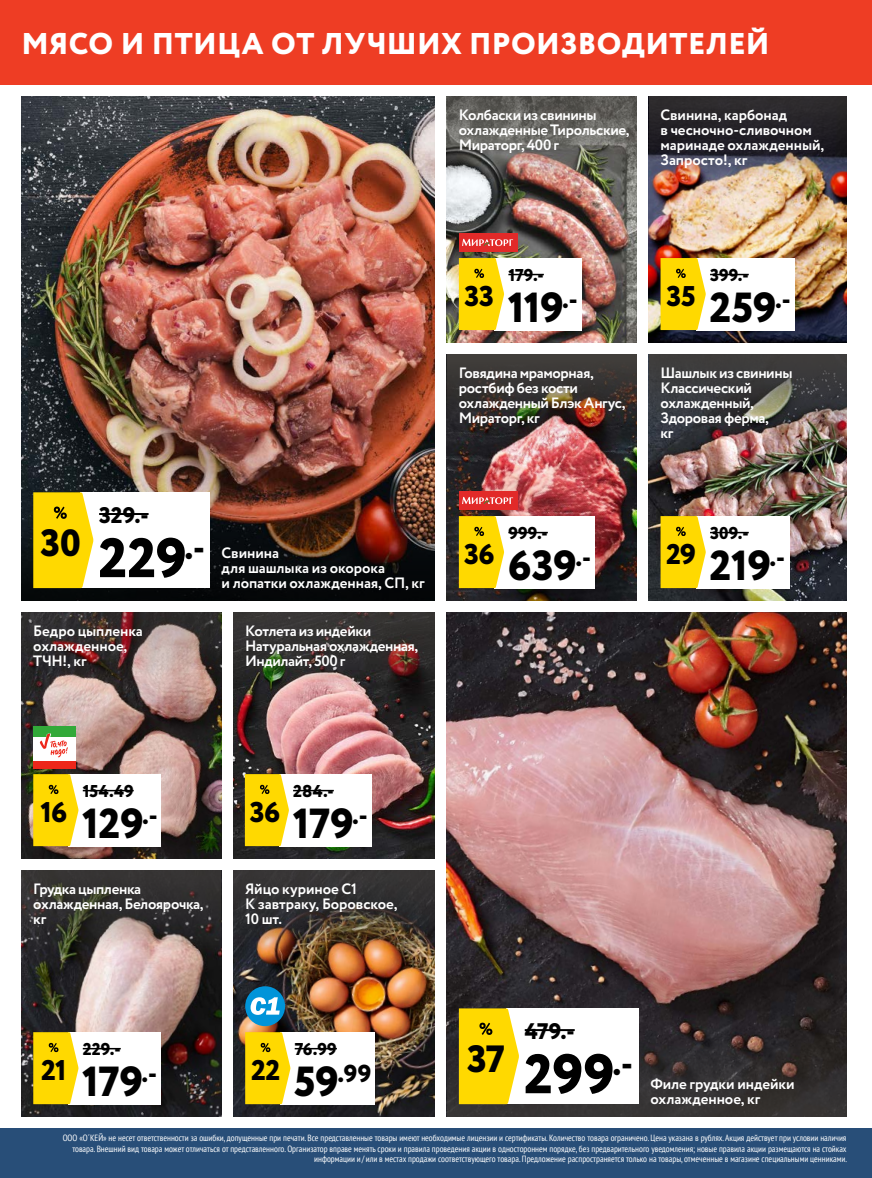
<style>
.page{position:relative;width:872px;height:1178px;background:#fff}
.page>*{position:absolute;margin:0;border:0;box-sizing:border-box;transform-origin:0 0}
.t1{font:800 55.5px "Circe";letter-spacing:-.005em;color:#000}
.t2{font:800 42px "Circe";letter-spacing:-.005em;color:#000}
.t3{font:800 37.95px "Circe";color:#000}
.t4{font:800 30px "Circe";letter-spacing:.015em;color:#fff}
.t5{font:800 28.5px "Circe";letter-spacing:-.02em;color:#000}
.t6{font:800 24.45px "Circe";color:#000}
.t7{font:800 22.5px "Circe";color:#000}
.t8{font:800 17.1px "Circe";letter-spacing:.01em;color:#000}
.t9{font:700 15px/15px "Circe";letter-spacing:-.02em;color:#fff}
.t10{font:700 15px "Circe";color:#fff}
.t11{font:condensed 9px/10.5px "PT Sans";color:#fff;text-align:right}
.s1{font-size:42px}
</style>
<div class="page">
<img style="left:21px;top:690px;width:200px;height:168px">
<img style="left:648px;top:450px;width:198px;height:150px">
<img style="left:447px;top:436px;width:189px;height:164px">
<img style="left:233px;top:966px;width:202px;height:150px">
<img style="left:21px;top:966px;width:200px;height:150px">
<img style="left:447px;top:192px;width:189px;height:150px">
<img style="left:233px;top:694px;width:202px;height:164px">
<img style="left:21px;top:96px;width:414px;height:408px">
<img style="left:648px;top:192px;width:198px;height:150px">
<img style="left:447px;top:612px;width:399px;height:408px">
<svg style="left:447px;top:1020px;width:399px;height:96px;background:#322e2e"></svg>
<img style="left:21px;top:504px;width:414px;height:96px">
<img style="left:21px;top:612px;width:200px;height:78px">
<img style="left:447px;top:354px;width:189px;height:82px">
<img style="left:233px;top:870px;width:202px;height:96px">
<img style="left:233px;top:612px;width:202px;height:82px">
<img style="left:648px;top:96px;width:198px;height:96px">
<img style="left:648px;top:354px;width:198px;height:96px">
<img style="left:447px;top:96px;width:189px;height:96px">
<svg style="left:21px;top:870px;width:200px;height:96px;background:#514a47"></svg>
<div style="left:245px;top:986px;width:40px;height:40px;background:#0094d9;border-radius:50%"></div>
<svg style="left:250px;top:997px;width:30px;height:18px"></svg>
<div style="left:33px;top:726px;width:42px;height:42px;background:#fff"></div>
<div style="left:33px;top:726px;width:42px;height:11px;background:#32a939"></div>
<div style="left:33px;top:761px;width:42px;height:7px;background:#ed271a"></div>
<svg style="left:39px;top:733px;width:29px;height:24px"></svg>
<div style="left:494px;top:516px;width:100px;height:72px;background:#fff"></div>
<hr style="left:508px;top:532px;width:40px;height:1px;background:#000">
<svg style="left:459px;top:516px;width:45px;height:72px;background:#fbd917"></svg>
<div style="left:696px;top:258px;width:98px;height:72px;background:#fff"></div>
<hr style="left:710px;top:274px;width:38px;height:1px;background:#000">
<svg style="left:660px;top:258px;width:46px;height:72px;background:#f9d719"></svg>
<div style="left:696px;top:516px;width:93px;height:72px;background:#fff"></div>
<hr style="left:710px;top:532px;width:38px;height:1px;background:#000">
<svg style="left:660px;top:516px;width:46px;height:72px;background:#f8d718"></svg>
<div style="left:506px;top:1008px;width:132px;height:96px;background:#fff"></div>
<hr style="left:525px;top:1029px;width:50px;height:2px;background:#000">
<svg style="left:459px;top:1008px;width:60px;height:96px;background:#fad817"></svg>
<div style="left:69px;top:1032px;width:92px;height:72px;background:#fff"></div>
<hr style="left:83px;top:1048px;width:38px;height:1px;background:#000">
<svg style="left:33px;top:1032px;width:45px;height:72px;background:#f9d715"></svg>
<div style="left:280px;top:1032px;width:95px;height:72px;background:#fff"></div>
<hr style="left:295px;top:1048px;width:42px;height:1px;background:#000">
<svg style="left:245px;top:1032px;width:45px;height:72px;background:#fad815"></svg>
<div style="left:0;top:1128px;width:872px;height:50px;background:#284e78"></div>
<div style="left:80px;top:492px;width:130px;height:96px;background:#fff"></div>
<hr style="left:99px;top:513px;width:50px;height:2px;background:#000">
<svg style="left:33px;top:492px;width:60px;height:96px;background:#f9d716"></svg>
<div style="left:494px;top:258px;width:87px;height:72px;background:#fff"></div>
<hr style="left:508px;top:274px;width:36px;height:1px;background:#000">
<svg style="left:459px;top:258px;width:45px;height:72px;background:#fbd917"></svg>
<div style="left:279px;top:774px;width:93px;height:72px;background:#fff"></div>
<hr style="left:293px;top:790px;width:41px;height:1px;background:#000">
<svg style="left:245px;top:774px;width:44px;height:72px;background:#fbd917"></svg>
<div style="left:69px;top:774px;width:92px;height:72px;background:#fff"></div>
<hr style="left:83px;top:790px;width:51px;height:1px;background:#000">
<svg style="left:33px;top:774px;width:45px;height:72px;background:#fad815"></svg>
<div style="left:459px;top:233px;width:58px;height:19px;background:#e22a29"></div>
<svg style="left:462px;top:239px;width:51px;height:7px"></svg>
<div style="left:459px;top:491px;width:58px;height:19px;background:#e22a29"></div>
<svg style="left:462px;top:497px;width:51px;height:7px"></svg>
<div style="left:0;top:0;width:872px;height:84px;background:#ee3d24"></div>
<h3 class="t4" style="left:21px;top:23px;width:749px">МЯСО И ПТИЦА ОТ ЛУЧШИХ ПРОИЗВОДИТЕЛЕЙ</h3>
<h3 class="t9" style="left:459px;top:108px;width:172px">Колбаски из свинины охлажденные Тирольские,<br>Мираторг, 400 г</h3>
<h3 class="t9" style="left:660px;top:108px;width:165px">Свинина, карбонад<br>в чесночно-сливочном маринаде охлажденный,<br>Запросто!, кг</h3>
<h3 class="t8" style="left:508px;top:264px;width:37px">179.-</h3>
<h3 class="t8" style="left:710px;top:264px;width:40px">399.-</h3>
<h3 class="t5" style="left:464px;top:277px;width:31px">33</h3>
<h2 class="t2" style="left:508px;top:279px;width:71px">119<sup>.-</sup></h2>
<h3 class="t5" style="left:666px;top:277px;width:30px">35</h3>
<h2 class="t2" style="left:709px;top:279px;width:83px">259<sup>.-</sup></h2>
<h3 class="t9" style="left:459px;top:366px;width:168px">Говядина мраморная, ростбиф без кости охлажденный Блэк Ангус,<br>Мираторг, кг</h3>
<h3 class="t9" style="left:660px;top:366px;width:133px">Шашлык из свинины<br>Классический охлажденный,<br>Здоровая ферма,<br>кг</h3>
<h3 class="t7" style="left:99px;top:500px;width:51px">329.-</h3>
<h3 class="t3" style="left:41px;top:517px;width:42px">30</h3>
<h1 class="t1" style="left:98px;top:520px;width:108px">229<sup>.-</sup></h1>
<h3 class="t9" style="left:222px;top:546px;width:204px">Свинина<br>для шашлыка из окорока<br>и лопатки охлажденная, СП, кг</h3>
<h3 class="t5" style="left:464px;top:535px;width:32px">36</h3>
<h3 class="t8" style="left:508px;top:522px;width:41px">999.-</h3>
<h2 class="t2" style="left:508px;top:537px;width:85px">639<sup>.-</sup></h2>
<h3 class="t5" style="left:666px;top:535px;width:32px">29</h3>
<h3 class="t8" style="left:710px;top:522px;width:40px">309.-</h3>
<h2 class="t2" style="left:709px;top:537px;width:77px">219<sup>.-</sup></h2>
<h3 class="t9" style="left:33px;top:624px;width:111px">Бедро цыпленка охлажденное,<br>ТЧН!, кг</h3>
<h3 class="t9" style="left:245px;top:624px;width:175px">Котлета из индейки<br>Натуральная охлажденная,<br>Индилайт, 500 г</h3>
<h3 class="t8" style="left:83px;top:780px;width:52px">154.49</h3>
<h3 class="t8" style="left:293px;top:780px;width:42px">284.-</h3>
<h3 class="t5" style="left:41px;top:793px;width:28px">16</h3>
<h2 class="t2" style="left:82px;top:795px;width:77px">129<sup>.-</sup></h2>
<h3 class="t5" style="left:250px;top:793px;width:32px">36</h3>
<h2 class="t2" style="left:293px;top:795px;width:76px">179<sup>.-</sup></h2>
<h3 class="t9" style="left:33px;top:882px;width:172px">Грудка цыпленка охлажденная, Белоярочка, кг</h3>
<h3 class="t9" style="left:245px;top:882px;width:154px">Яйцо куриное С1<br>К завтраку, Боровское,<br>10 шт.</h3>
<h3 class="t7" style="left:525px;top:1016px;width:51px">479.-</h3>
<h3 class="t5" style="left:41px;top:1051px;width:27px">21</h3>
<h3 class="t8" style="left:83px;top:1038px;width:39px">229.-</h3>
<h2 class="t2" style="left:82px;top:1053px;width:63px">179</h2>
<h3 class="t6" style="left:142px;top:1057px;width:17px">.-</h3>
<h3 class="t5" style="left:251px;top:1051px;width:31px">22</h3>
<h3 class="t8" style="left:295px;top:1038px;width:44px">76.99</h3>
<h3 class="t6" style="left:294px;top:1057px;width:79px"><span class="s1">59</span>.99</h3>
<h3 class="t3" style="left:467px;top:1033px;width:40px">37</h3>
<h1 class="t1" style="left:524px;top:1036px;width:110px">299<sup>.-</sup></h1>
<h3 class="t9" style="left:650px;top:1077px;width:146px">Филе грудки индейки</h3>
<h3 class="t10" style="left:650px;top:1089px;width:112px">охлажденное, кг</h3>
<p class="t11" style="left:63px;top:1132px;width:786px">ООО «О´КЕЙ» не несет ответственности за ошибки, допущенные при печати. Все представленные товары имеют необходимые лицензии и сертификаты. Количество товара ограничено. Цена указана в рублях. Акция действует при условии наличия товара. Внешний вид товара может отличаться от представленного. Организатор вправе менять сроки и правила проведения акции в одностороннем порядке, без предварительного уведомления; новые правила акции размещаются на стойках информации и / или в местах продажи соответствующего товара. Предложение распространяется только на товары, отмеченные в магазине специальными ценниками.</p>
</div>
